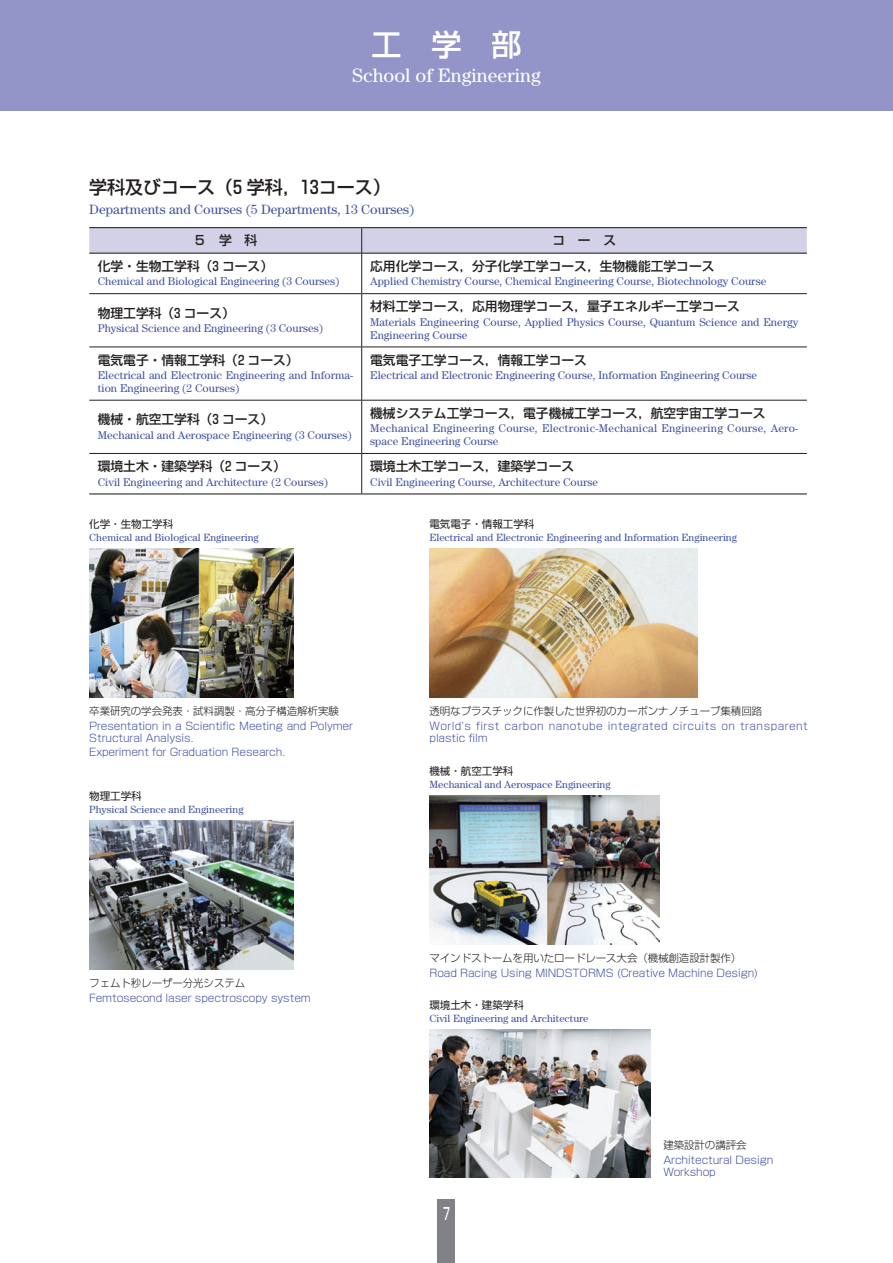
<style>
.page{position:relative;width:893px;height:1263px;background:#fff}
.page>*{position:absolute;margin:0;border:0;box-sizing:border-box;transform-origin:0 0}
.t1{font:500 30px "Shin Go Pro";color:#fff}
.t2{font:19.5px "Century Std";color:#fff}
.t3{font:500 18px "Shin Go Pro";color:#231f20}
.t4{font:500 16.5px "Shin Go Pro";color:#fff;scale:.55 1}
.t5{font:13.5px "Century Std";color:#4252a3}
.t6{font:500 12.75px "Shin Go Pro";color:#231f20}
.t7{font:11.25px/12.8px "Century Std";color:#4252a3}
.t8{font:11.25px/12.8px "Century Std";letter-spacing:.02em;color:#4252a3}
.t9{font:300 10.5px/12px "Shin Go Pro";letter-spacing:-.01em;color:#4252a3}
.t10{font:10.5px "Century Std";color:#4252a3}
.t11{font:300 10.5px "Shin Go Pro";letter-spacing:-.01em;color:#231f20}
.t12{font:300 10.5px/12px "Shin Go Pro";letter-spacing:.04em;color:#4252a3}
.t13{font:10.5px "Shin Go Pro";color:#231f20}
</style>
<div class="page">
<div style="left:0;top:0;width:893px;height:111px;background:#9395c9"></div>
<div style="left:438px;top:1199px;width:17px;height:64px;background:#808285"></div>
<hr style="left:89px;top:293px;width:273px;height:1px;background:#231f20">
<hr style="left:362px;top:293px;width:445px;height:1px;background:#231f20">
<hr style="left:89px;top:347px;width:273px;height:1px;background:#231f20">
<hr style="left:362px;top:347px;width:445px;height:1px;background:#231f20">
<hr style="left:89px;top:400px;width:273px;height:1px;background:#231f20">
<hr style="left:362px;top:400px;width:445px;height:1px;background:#231f20">
<hr style="left:89px;top:453px;width:273px;height:1px;background:#231f20">
<hr style="left:362px;top:453px;width:445px;height:1px;background:#231f20">
<hr style="left:89px;top:227px;width:273px;height:1px;background:#231f20">
<hr style="left:362px;top:227px;width:445px;height:1px;background:#231f20">
<hr style="left:89px;top:253px;width:272px;height:1px;background:#231f20">
<hr style="left:362px;top:253px;width:445px;height:1px;background:#231f20">
<hr style="left:89px;top:493px;width:273px;height:1px;background:#231f20">
<hr style="left:362px;top:493px;width:445px;height:1px;background:#231f20">
<svg style="left:89px;top:228px;width:718px;height:25px;background:#cecce3"></svg>
<hr style="left:361px;top:253px;width:1px;height:40px;background:#231f20">
<hr style="left:361px;top:294px;width:1px;height:53px;background:#231f20">
<hr style="left:361px;top:347px;width:1px;height:53px;background:#231f20">
<hr style="left:361px;top:400px;width:1px;height:53px;background:#231f20">
<hr style="left:361px;top:454px;width:1px;height:39px;background:#231f20">
<img style="left:89px;top:821px;width:204px;height:148px">
<img style="left:89px;top:549px;width:204px;height:148px">
<img style="left:429px;top:1029px;width:222px;height:149px">
<img style="left:429px;top:795px;width:230px;height:149px">
<img style="left:429px;top:549px;width:268px;height:148px">
<h1 class="t1" style="left:371px;top:20px;width:152px">工　学　部</h1>
<h2 class="t2" style="left:352px;top:63px;width:190px">School of Engineering</h2>
<h3 class="t3" style="left:89px;top:173px;width:303px">学科及びコース（5 学科，13コース）</h3>
<p class="t5" style="left:89px;top:202px;width:327px">Departments and Courses (5 Departments, 13 Courses)</p>
<p class="t6" style="left:194px;top:230px;width:65px">５　学　科</p>
<p class="t6" style="left:552px;top:230px;width:65px">コ　ー　ス</p>
<p class="t6" style="left:98px;top:255px;width:177px">化学・生物工学科（3 コース）</p>
<p class="t7" style="left:98px;top:275px;width:243px">Chemical and Biological Engineering (3 Courses)</p>
<p class="t6" style="left:370px;top:255px;width:346px">応用化学コース，分子化学工学コース，生物機能工学コース</p>
<p class="t7" style="left:370px;top:275px;width:398px">Applied Chemistry Course, Chemical Engineering Course, Biotechnology Course</p>
<p class="t6" style="left:98px;top:302px;width:139px">物理工学科（3 コース）</p>
<p class="t7" style="left:98px;top:322px;width:227px">Physical Science and Engineering (3 Courses)</p>
<p class="t6" style="left:98px;top:349px;width:202px">電気電子・情報工学科（2 コース）</p>
<p class="t7" style="left:98px;top:369px;width:257px">Electrical and Electronic Engineering and Informa&shy;tion Engineering (2 Courses)</p>
<p class="t6" style="left:98px;top:409px;width:177px">機械・航空工学科（3 コース）</p>
<p class="t7" style="left:98px;top:428px;width:256px">Mechanical and Aerospace Engineering (3 Courses)</p>
<p class="t6" style="left:98px;top:456px;width:190px">環境土木・建築学科（2 コース）</p>
<p class="t7" style="left:98px;top:475px;width:232px">Civil Engineering and Architecture (2 Courses)</p>
<p class="t13" style="left:89px;top:515px;width:86px">化学・生物工学科</p>
<p class="t10" style="left:89px;top:531px;width:171px">Chemical and Biological Engineering</p>
<p class="t6" style="left:370px;top:296px;width:371px">材料工学コース，応用物理学コース，量子エネルギー工学コース</p>
<p class="t7" style="left:370px;top:315px;width:430px">Materials Engineering Course, Applied Physics Course, Quantum Science and Energy<br>Engineering Course</p>
<p class="t6" style="left:370px;top:349px;width:218px">電気電子工学コース，情報工学コース</p>
<p class="t7" style="left:370px;top:369px;width:388px">Electrical and Electronic Engineering Course, Information Engineering Course</p>
<p class="t6" style="left:370px;top:402px;width:397px">機械システム工学コース，電子機械工学コース，航空宇宙工学コース</p>
<p class="t8" style="left:370px;top:422px;width:430px">Mechanical Engineering Course, Electronic-Mechanical Engineering Course, Aero&shy;space Engineering Course</p>
<p class="t6" style="left:370px;top:456px;width:205px">環境土木工学コース，建築学コース</p>
<p class="t7" style="left:370px;top:475px;width:229px">Civil Engineering Course, Architecture Course</p>
<p class="t13" style="left:429px;top:515px;width:106px">電気電子・情報工学科</p>
<p class="t10" style="left:429px;top:531px;width:309px">Electrical and Electronic Engineering and Information Engineering</p>
<p class="t11" style="left:89px;top:702px;width:251px">卒業研究の学会発表・試料調製・高分子構造解析実験</p>
<p class="t9" style="left:89px;top:719px;width:265px">Presentation in a Scientific Meeting and Polymer<br>Structural Analysis.</p>
<p class="t9" style="left:89px;top:744px;width:197px">Experiment for Graduation Research.</p>
<p class="t13" style="left:89px;top:787px;width:54px">物理工学科</p>
<p class="t10" style="left:89px;top:803px;width:156px">Physical Science and Engineering</p>
<p class="t11" style="left:89px;top:975px;width:158px">フェムト秒レーザー分光システム</p>
<p class="t9" style="left:89px;top:991px;width:223px">Femtosecond laser spectroscopy system</p>
<p class="t11" style="left:429px;top:702px;width:334px">透明なプラスチックに作製した世界初のカーボンナノチューブ集積回路</p>
<p class="t12" style="left:429px;top:719px;width:380px">World's first carbon nanotube integrated circuits on transparent plastic film</p>
<p class="t13" style="left:429px;top:762px;width:85px">機械・航空工学科</p>
<p class="t10" style="left:429px;top:778px;width:183px">Mechanical and Aerospace Engineering</p>
<p class="t11" style="left:429px;top:949px;width:313px">マインドストームを用いたロードレース大会（機械創造設計製作）</p>
<p class="t9" style="left:429px;top:965px;width:330px">Road Racing Using MINDSTORMS (Creative Machine Design)</p>
<p class="t13" style="left:429px;top:996px;width:96px">環境土木・建築学科</p>
<p class="t10" style="left:429px;top:1012px;width:161px">Civil Engineering and Architecture</p>
<h3 class="t4" style="left:443px;top:1200px;width:14px">7</h3>
<p class="t11" style="left:663px;top:1136px;width:85px">建築設計の講評会</p>
<p class="t9" style="left:663px;top:1153px;width:112px">Architectural Design<br>Workshop</p>
</div>
